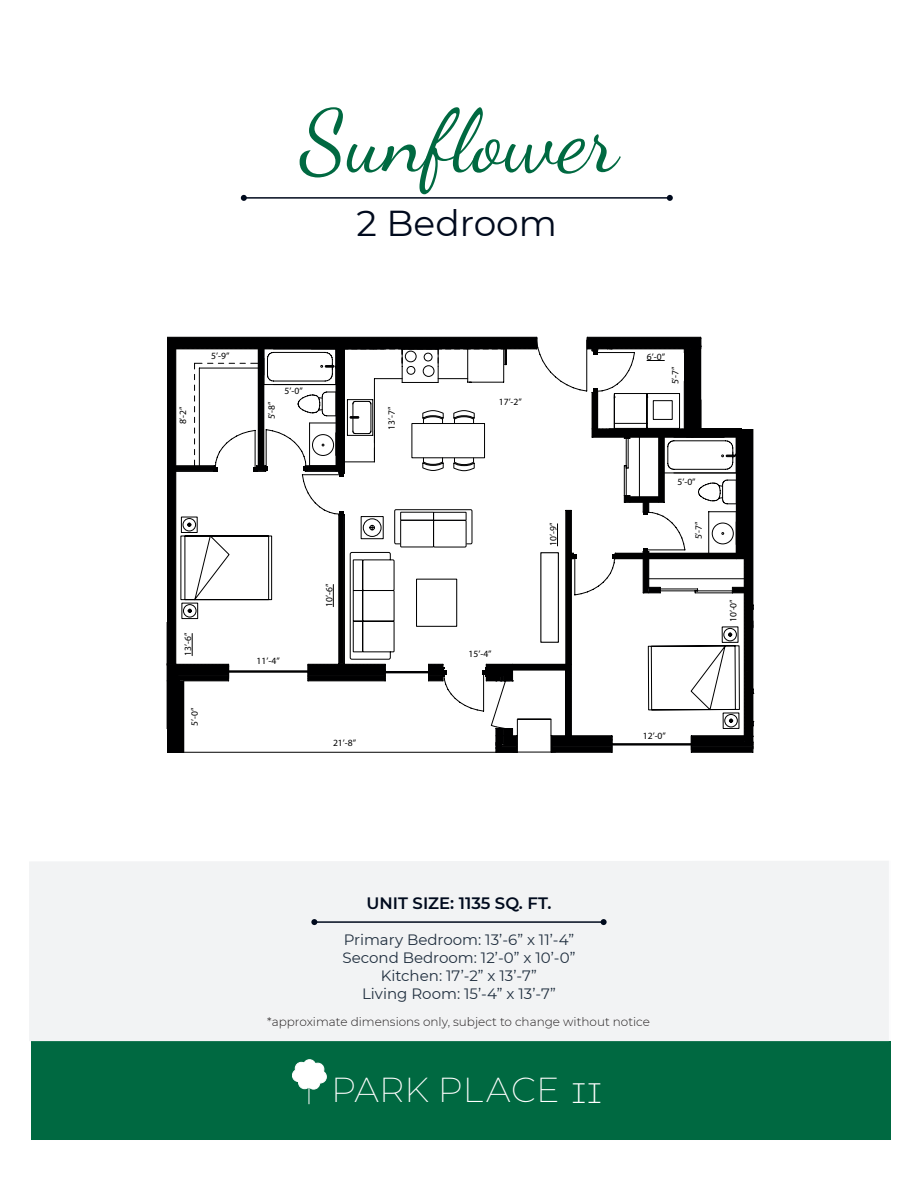
<style>
.page{position:relative;width:918px;height:1188px;background:#fff}
.page>*{position:absolute;margin:0;border:0;box-sizing:border-box;transform-origin:0 0}
.t1{font:87px "Dancing Script";color:#006941}
.t2{font:36px "Montserrat";color:#000a1d}
.t3{font:200 34.8px "Montserrat";color:#fff}
.t4{font:600 16.5px "Montserrat";color:#000a1d}
.t5{font:15px "Montserrat";color:#213040}
.t6{font:300 12px "Montserrat";color:#231f20}
.t7{font:9.6px "Myriad Pro";color:#000001}
.s1{font-family:"Source Code Roman";font-weight:300;font-size:30px}
</style>
<div class="page">
<div style="left:31px;top:1041px;width:860px;height:99px;background:#006941"></div>
<svg style="left:292px;top:1059px;width:35px;height:45px"></svg>
<div style="left:29px;top:861px;width:860px;height:180px;background:#f2f3f4"></div>
<svg style="left:166px;top:337px;width:588px;height:416px"></svg>
<hr style="left:244px;top:197px;width:426px;height:2px;background:#000a1d">
<svg style="left:241px;top:195px;width:6px;height:6px"></svg>
<svg style="left:667px;top:195px;width:6px;height:6px"></svg>
<hr style="left:314px;top:921px;width:290px;height:2px;background:#000a1d">
<svg style="left:311px;top:919px;width:6px;height:6px"></svg>
<svg style="left:601px;top:919px;width:6px;height:6px"></svg>
<p class="t1" style="left:300px;top:75px;width:319px">Sunflower</p>
<p class="t2" style="left:357px;top:198px;width:202px">2 Bedroom</p>
<p class="t7" style="left:177px;top:424px;width:20px;rotate:-90deg">8’-2”</p>
<p class="t7" style="left:211px;top:350px;width:20px">5’-9”</p>
<p class="t7" style="left:285px;top:385px;width:20px">5’-0”</p>
<p class="t7" style="left:266px;top:419px;width:20px;rotate:-90deg">5’-8”</p>
<p class="t7" style="left:386px;top:430px;width:24px;rotate:-90deg">13’-7”</p>
<p class="t7" style="left:182px;top:656px;width:24px;rotate:-90deg">13’-6”</p>
<p class="t7" style="left:189px;top:726px;width:20px;rotate:-90deg">5’-0”</p>
<p class="t7" style="left:257px;top:655px;width:25px">11’-4”</p>
<p class="t7" style="left:323px;top:607px;width:24px;rotate:-90deg">10’-6”</p>
<p class="t7" style="left:333px;top:737px;width:25px">21’-8”</p>
<p class="t7" style="left:499px;top:395px;width:25px">17’-2”</p>
<p class="t7" style="left:469px;top:648px;width:25px">15’-4”</p>
<p class="t7" style="left:547px;top:546px;width:24px;rotate:-90deg">10’-9”</p>
<p class="t7" style="left:647px;top:350px;width:20px">6’-0”</p>
<p class="t7" style="left:669px;top:384px;width:20px;rotate:-90deg">5’-7”</p>
<p class="t7" style="left:677px;top:476px;width:20px">5’-0”</p>
<p class="t7" style="left:693px;top:539px;width:20px;rotate:-90deg">5’-7”</p>
<p class="t7" style="left:727px;top:622px;width:24px;rotate:-90deg">10’-0”</p>
<p class="t7" style="left:643px;top:730px;width:25px">12’-0”</p>
<p class="t4" style="left:366px;top:891px;width:187px">UNIT SIZE: 1135 SQ. FT.</p>
<p class="t5" style="left:344px;top:929px;width:232px">Primary Bedroom: 13’-6” x 11’-4”</p>
<p class="t5" style="left:342px;top:947px;width:235px">Second Bedroom: 12’-0” x 10’-0”</p>
<p class="t5" style="left:381px;top:965px;width:158px">Kitchen: 17’-2” x 13’-7”</p>
<p class="t5" style="left:362px;top:983px;width:195px">Living Room: 15’-4” x 13’-7”</p>
<p class="t6" style="left:267px;top:1014px;width:384px">*approximate dimensions only, subject to change without notice</p>
<h3 class="t3" style="left:331px;top:1067px;width:274px">PARK PLACE <span class="s1">II</span></h3>
</div>
